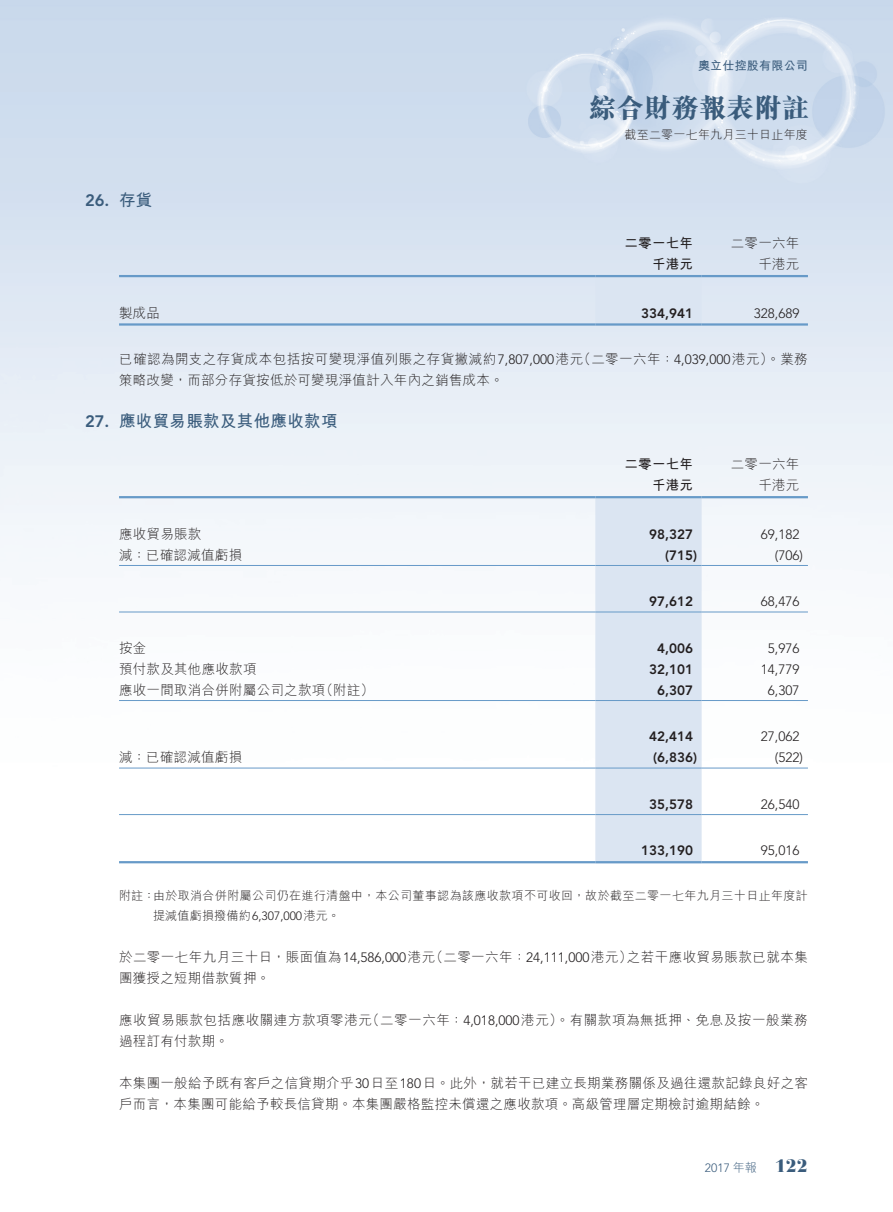
<style>
.page{position:relative;width:893px;height:1212px;background:#fff}
.page>*{position:absolute;margin:0;border:0;box-sizing:border-box;transform-origin:0 0}
.t1{font:800 27px "M Sung HK";letter-spacing:.02em;color:#3a5c7c}
.t2{font:900 18px "Bauer Bodoni Std";color:#3a5c7c}
._01_H1{font:700 16.5px "M Hei HK";letter-spacing:.02em;color:#3a5c7c}
._01_H1-2{font:800 16.5px "Avenir LT Std";color:#3a5c7c}
._00_txt{font:300 13.5px/21px "M Hei HK";letter-spacing:.025em;color:#231f20}
._50_Table_txt{font:300 13.5px "M Hei HK";letter-spacing:.02em;color:#231f20}
._00_txt-2{font:300 13.5px/21px "M Hei HK";letter-spacing:.045em;color:#231f20}
._50_Table_txt-2{font:800 13.5px "Avenir LT Std";color:#231f20}
._50_Table_txt-3{font:300 13.5px "Avenir LT Std";color:#231f20}
._50_Table_txt-4{font:700 13.5px "M Hei HK";letter-spacing:.02em;color:#231f20}
._51_N_Table_txt{font:300 13.5px "Avenir LT Std";color:#231f20}
._51_N_Table_txt-2{font:800 13.5px "Avenir LT Std";color:#231f20}
._06_Notes{font:300 12px/19.5px "M Hei HK";letter-spacing:.03em;color:#231f20}
.t3{font:700 12px "M Hei HK";letter-spacing:.02em;color:#3a5c7c}
.t4{font:300 12px "Avenir LT Std";color:#3a5c7c}
.s1{font-family:"Avenir LT Std"}
.s2{font-family:"M Hei HK"}
</style>
<div class="page">
<div style="left:595px;top:277px;width:107px;height:46px;background:#dbe5f2"></div>
<hr style="left:119px;top:275px;width:476px;height:2px;background:#679ac8">
<hr style="left:595px;top:275px;width:107px;height:2px;background:#679ac8">
<hr style="left:702px;top:275px;width:106px;height:2px;background:#679ac8">
<hr style="left:119px;top:323px;width:476px;height:3px;background:#679ac8">
<hr style="left:595px;top:323px;width:107px;height:3px;background:#679ac8">
<hr style="left:702px;top:323px;width:106px;height:3px;background:#679ac8">
<div style="left:595px;top:498px;width:107px;height:363px;background:#dbe5f2"></div>
<hr style="left:119px;top:496px;width:476px;height:2px;background:#679ac8">
<hr style="left:595px;top:496px;width:107px;height:2px;background:#679ac8">
<hr style="left:702px;top:496px;width:106px;height:2px;background:#679ac8">
<hr style="left:119px;top:565px;width:476px;height:1px;background:#679ac8">
<hr style="left:595px;top:565px;width:107px;height:1px;background:#679ac8">
<hr style="left:702px;top:565px;width:106px;height:1px;background:#679ac8">
<hr style="left:119px;top:612px;width:476px;height:1px;background:#679ac8">
<hr style="left:595px;top:612px;width:107px;height:1px;background:#679ac8">
<hr style="left:702px;top:612px;width:106px;height:1px;background:#679ac8">
<hr style="left:119px;top:700px;width:476px;height:1px;background:#679ac8">
<hr style="left:595px;top:700px;width:107px;height:1px;background:#679ac8">
<hr style="left:702px;top:700px;width:106px;height:1px;background:#679ac8">
<hr style="left:119px;top:768px;width:476px;height:1px;background:#679ac8">
<hr style="left:595px;top:768px;width:107px;height:1px;background:#679ac8">
<hr style="left:702px;top:768px;width:106px;height:1px;background:#679ac8">
<hr style="left:119px;top:814px;width:476px;height:1px;background:#679ac8">
<hr style="left:595px;top:814px;width:107px;height:1px;background:#679ac8">
<hr style="left:702px;top:814px;width:106px;height:1px;background:#679ac8">
<hr style="left:119px;top:861px;width:476px;height:2px;background:#679ac8">
<hr style="left:595px;top:861px;width:107px;height:2px;background:#679ac8">
<hr style="left:702px;top:861px;width:106px;height:2px;background:#679ac8">
<p class="t3" style="left:698px;top:57px;width:111px">奧立仕控股有限公司</p>
<h1 class="t1" style="left:589px;top:94px;width:221px">綜合財務報表附註</h1>
<p class="_06_Notes" style="left:624px;top:125px;width:185px">截至二零一七年九月三十日止年度</p>
<p class="_01_H1-2" style="left:85px;top:191px;width:26px">26.</p>
<p class="_01_H1" style="left:119px;top:188px;width:35px">存貨</p>
<p class="_50_Table_txt-4" style="left:624px;top:233px;width:70px">二零一七年</p>
<p class="_50_Table_txt-4" style="left:652px;top:254px;width:43px">千港元</p>
<p class="_50_Table_txt" style="left:731px;top:236px;width:70px">二零一六年</p>
<p class="_50_Table_txt" style="left:758px;top:257px;width:43px">千港元</p>
<p class="_50_Table_txt" style="left:119px;top:306px;width:43px">製成品</p>
<p class="_51_N_Table_txt-2" style="left:641px;top:305px;width:53px">334,941</p>
<p class="_51_N_Table_txt" style="left:754px;top:305px;width:47px">328,689</p>
<p class="_01_H1-2" style="left:85px;top:412px;width:26px">27.</p>
<p class="_00_txt" style="left:578px;top:348px;width:232px">（二零一六年：<span class="s1">4,039,000</span>港元）。業務</p>
<p class="_00_txt" style="left:119px;top:348px;width:466px">已確認為開支之存貨成本包括按可變現淨值列賬之存貨撇減約<span class="s1">7,807,000</span>港元策略改變，而部分存貨按低於可變現淨值計入年內之銷售成本。</p>
<p class="_01_H1" style="left:119px;top:409px;width:220px">應收貿易賬款及其他應收款項</p>
<p class="_50_Table_txt-4" style="left:624px;top:454px;width:70px">二零一七年</p>
<p class="_50_Table_txt-4" style="left:652px;top:475px;width:43px">千港元</p>
<p class="_50_Table_txt" style="left:731px;top:457px;width:70px">二零一六年</p>
<p class="_50_Table_txt" style="left:758px;top:478px;width:43px">千港元</p>
<p class="_50_Table_txt" style="left:119px;top:527px;width:84px">應收貿易賬款</p>
<p class="_50_Table_txt-2" style="left:649px;top:526px;width:45px">98,327</p>
<p class="_50_Table_txt-3" style="left:761px;top:526px;width:40px">69,182</p>
<p class="_50_Table_txt" style="left:119px;top:548px;width:125px">減：已確認減值虧損</p>
<p class="_50_Table_txt-2" style="left:665px;top:547px;width:33px">)715(</p>
<p class="_50_Table_txt-3" style="left:775px;top:547px;width:30px">)706(</p>
<p class="_50_Table_txt-2" style="left:649px;top:593px;width:45px">97,612</p>
<p class="_50_Table_txt-3" style="left:761px;top:593px;width:40px">68,476</p>
<p class="_50_Table_txt" style="left:119px;top:641px;width:29px">按金</p>
<p class="_50_Table_txt-2" style="left:657px;top:640px;width:37px">4,006</p>
<p class="_50_Table_txt-3" style="left:768px;top:640px;width:33px">5,976</p>
<p class="_50_Table_txt" style="left:119px;top:662px;width:139px">預付款及其他應收款項</p>
<p class="_50_Table_txt-2" style="left:649px;top:661px;width:45px">32,101</p>
<p class="_50_Table_txt-3" style="left:761px;top:661px;width:40px">14,779</p>
<p class="_50_Table_txt" style="left:320px;top:683px;width:56px">（附註(</p>
<p class="_50_Table_txt" style="left:119px;top:683px;width:208px">應收一間取消合併附屬公司之款項</p>
<p class="_50_Table_txt-2" style="left:657px;top:682px;width:37px">6,307</p>
<p class="_50_Table_txt-3" style="left:768px;top:682px;width:33px">6,307</p>
<p class="_50_Table_txt-2" style="left:649px;top:728px;width:45px">42,414</p>
<p class="_50_Table_txt-3" style="left:761px;top:728px;width:40px">27,062</p>
<p class="_50_Table_txt" style="left:119px;top:750px;width:125px">減：已確認減值虧損</p>
<p class="_50_Table_txt-2" style="left:653px;top:749px;width:45px">)6,836(</p>
<p class="_50_Table_txt-3" style="left:775px;top:749px;width:30px">)522(</p>
<p class="_50_Table_txt-2" style="left:649px;top:796px;width:45px">35,578</p>
<p class="_50_Table_txt-3" style="left:761px;top:796px;width:40px">26,540</p>
<p class="_50_Table_txt-2" style="left:641px;top:842px;width:53px">133,190</p>
<p class="_06_Notes" style="left:153px;top:886px;width:656px">由於取消合併附屬公司仍在進行清盤中，本公司董事認為該應收款項不可收回，故於截至二零一七年九月三十日止年度計</p>
<p class="_50_Table_txt-3" style="left:761px;top:843px;width:40px">95,016</p>
<p class="_06_Notes" style="left:153px;top:886px;width:188px;text-indent:-34px">附註：<br>提減值虧損撥備約<span class="s1">6,307,000</span>港元。</p>
<p class="_00_txt" style="left:430px;top:946px;width:204px">（二零一六年：<span class="s1">24,111,000</span>港元）</p>
<p class="_00_txt" style="left:627px;top:946px;width:183px">之若干應收貿易賬款已就本集</p>
<p class="_00_txt" style="left:119px;top:946px;width:318px">於二零一七年九月三十日，賬面值為<span class="s1">14,586,000</span>港元團獲授之短期借款質押。</p>
<p class="_00_txt-2" style="left:366px;top:1009px;width:443px">（二零一六年：<span class="s1">4,018,000</span>港元）。有關款項為無抵押、免息及按一般業務</p>
<p class="_00_txt-2" style="left:119px;top:1009px;width:254px">應收貿易賬款包括應收關連方款項零港元過程訂有付款期。</p>
<p class="_00_txt" style="left:119px;top:1072px;width:690px">本集團一般給予既有客戶之信貸期介乎<span class="s1">30</span>日至<span class="s1">180</span>日。此外，就若干已建立長期業務關係及過往還款記錄良好之客戶而言，本集團可能給予較長信貸期。本集團嚴格監控未償還之應收款項。高級管理層定期檢討逾期結餘。</p>
<p class="t4" style="left:705px;top:1161px;width:53px">2017 <span class="s2">年報</span></p>
<h2 class="t2" style="left:775px;top:1154px;width:35px">122</h2>
</div>
